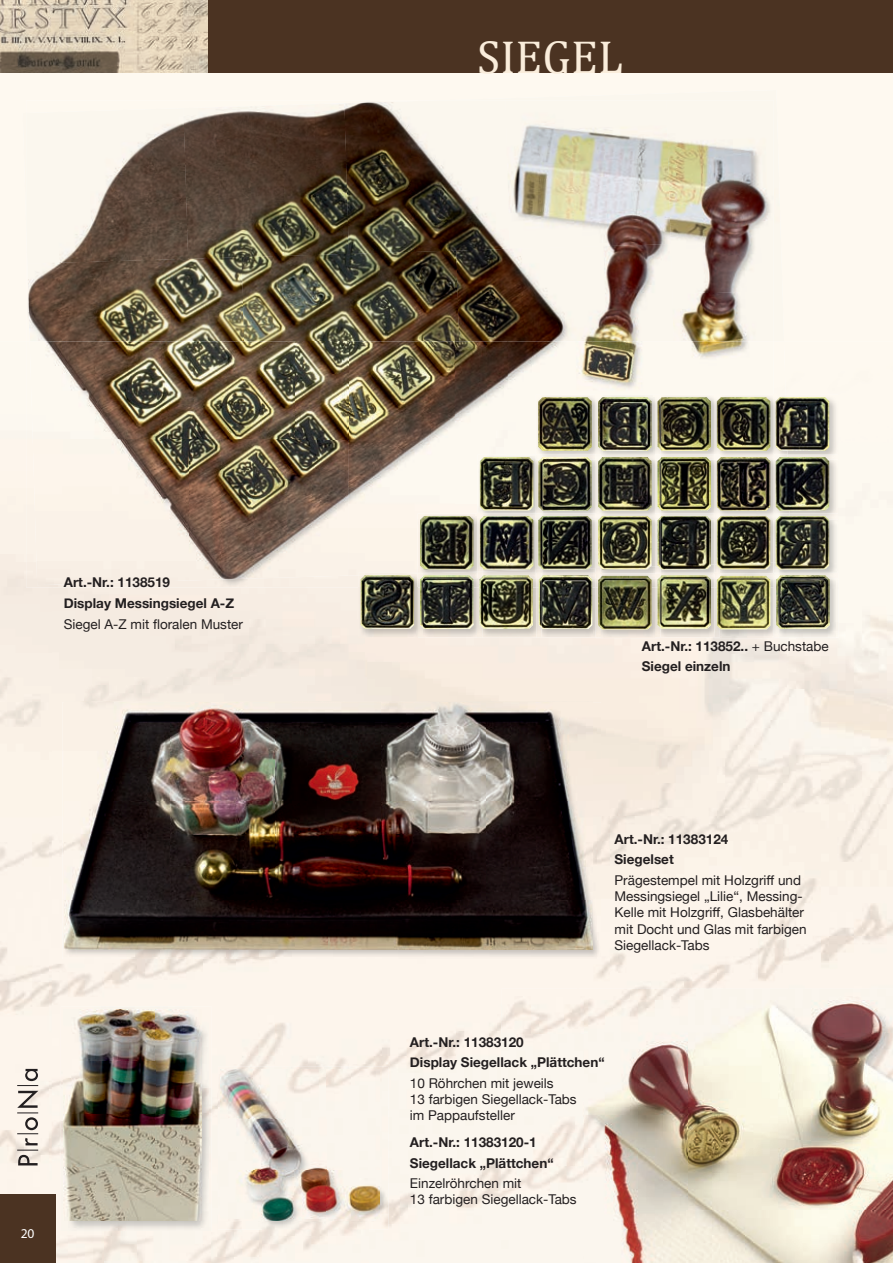
<style>
.page{position:relative;width:893px;height:1263px;background:#fff}
.page>*{position:absolute;margin:0;border:0;box-sizing:border-box;transform-origin:0 0}
.t1{font:46.5px "Cambria";letter-spacing:.005em;color:#faeddb}
.t2{font:13.5px/16.2px "Helvetica Neue";color:#231f20}
.t3{font:700 13.5px/20.7px "Helvetica Neue";color:#231f20}
.t4{font:13.5px "Myriad Pro";color:#fff}
.s1{font-weight:400}
</style>
<div class="page">
<div style="left:0;top:72px;width:893px;height:269px;background:#fef9f0"></div>
<img style="left:0;top:341px;width:52px;height:854px">
<img style="left:52px;top:750px;width:52px;height:513px">
<img style="left:210px;top:1109px;width:52px;height:154px">
<img style="left:584px;top:1000px;width:309px;height:263px">
<div style="left:207px;top:0;width:686px;height:72px;background:#4b3322"></div>
<img style="left:0;top:0;width:207px;height:72px">
<div style="left:0;top:1195px;width:55px;height:68px;background:#4b3322"></div>
<svg style="left:17px;top:1069px;width:21px;height:96px;background:#c5beb7"></svg>
<img style="left:26px;top:341px;width:332px;height:246px">
<div style="left:439px;top:90px;width:339px;height:50px;background:#fcf8f0"></div>
<div style="left:774px;top:140px;width:10px;height:201px;background:#fbf7ee"></div>
<img style="left:561px;top:341px;width:225px;height:54px">
<img style="left:23px;top:113px;width:3px;height:114px">
<img style="left:26px;top:108px;width:157px;height:156px">
<img style="left:183px;top:103px;width:161px;height:154px">
<img style="left:344px;top:100px;width:161px;height:150px">
<img style="left:505px;top:100px;width:161px;height:144px">
<img style="left:666px;top:100px;width:108px;height:191px">
<img style="left:27px;top:257px;width:214px;height:84px">
<img style="left:241px;top:250px;width:215px;height:91px">
<img style="left:456px;top:244px;width:218px;height:97px">
<img style="left:672px;top:291px;width:102px;height:50px">
<img style="left:33px;top:439px;width:156px;height:146px">
<img style="left:189px;top:439px;width:160px;height:141px">
<img style="left:348px;top:341px;width:107px;height:235px">
<img style="left:455px;top:341px;width:53px;height:172px">
<img style="left:508px;top:341px;width:53px;height:114px">
<img style="left:30px;top:341px;width:319px;height:98px">
<img style="left:536px;top:395px;width:178px;height:60px">
<img style="left:538px;top:397px;width:54px;height:54px">
<img style="left:542px;top:455px;width:54px;height:113px">
<img style="left:542px;top:457px;width:50px;height:54px">
<img style="left:542px;top:516px;width:50px;height:53px">
<img style="left:779px;top:578px;width:59px;height:60px">
<img style="left:779px;top:578px;width:51px;height:51px">
<img style="left:660px;top:587px;width:54px;height:51px">
<img style="left:660px;top:578px;width:51px;height:51px">
<img style="left:542px;top:587px;width:118px;height:51px">
<img style="left:542px;top:575px;width:50px;height:54px">
<img style="left:358px;top:587px;width:184px;height:51px">
<img style="left:423px;top:578px;width:50px;height:51px">
<img style="left:417px;top:513px;width:60px;height:60px">
<img style="left:441px;top:573px;width:31px;height:5px">
<img style="left:420px;top:516px;width:53px;height:53px">
<img style="left:714px;top:587px;width:60px;height:51px">
<img style="left:774px;top:587px;width:5px;height:51px">
<img style="left:717px;top:578px;width:53px;height:51px">
<img style="left:596px;top:587px;width:5px;height:51px">
<img style="left:598px;top:578px;width:54px;height:51px">
<img style="left:539px;top:587px;width:3px;height:41px">
<img style="left:477px;top:587px;width:5px;height:51px">
<img style="left:479px;top:578px;width:54px;height:51px">
<img style="left:358px;top:575px;width:62px;height:12px">
<img style="left:358px;top:573px;width:59px;height:2px">
<img style="left:417px;top:587px;width:6px;height:51px">
<img style="left:420px;top:578px;width:3px;height:50px">
<svg style="left:417px;top:573px;width:24px;height:5px"></svg>
<img style="left:361px;top:575px;width:53px;height:54px">
<img style="left:660px;top:397px;width:51px;height:54px">
<img style="left:660px;top:455px;width:54px;height:64px">
<img style="left:660px;top:457px;width:51px;height:54px">
<img style="left:660px;top:569px;width:50px;height:6px">
<img style="left:660px;top:575px;width:50px;height:3px">
<img style="left:658px;top:516px;width:53px;height:53px">
<img style="left:596px;top:395px;width:4px;height:60px">
<img style="left:655px;top:395px;width:5px;height:60px">
<img style="left:598px;top:397px;width:54px;height:54px">
<img style="left:596px;top:460px;width:64px;height:53px">
<svg style="left:596px;top:455px;width:4px;height:5px"></svg>
<svg style="left:655px;top:455px;width:5px;height:5px"></svg>
<img style="left:598px;top:457px;width:54px;height:54px">
<img style="left:601px;top:569px;width:49px;height:7px">
<svg style="left:591px;top:568px;width:10px;height:19px"></svg>
<img style="left:600px;top:576px;width:50px;height:2px">
<img style="left:655px;top:519px;width:3px;height:47px">
<svg style="left:650px;top:566px;width:10px;height:21px"></svg>
<svg style="left:596px;top:513px;width:4px;height:6px"></svg>
<svg style="left:655px;top:513px;width:5px;height:6px"></svg>
<img style="left:598px;top:516px;width:54px;height:53px">
<img style="left:477px;top:455px;width:59px;height:118px">
<svg style="left:536px;top:455px;width:6px;height:5px"></svg>
<img style="left:538px;top:457px;width:4px;height:54px">
<img style="left:480px;top:457px;width:53px;height:54px">
<img style="left:538px;top:519px;width:4px;height:50px">
<svg style="left:532px;top:570px;width:11px;height:17px"></svg>
<svg style="left:472px;top:571px;width:10px;height:16px"></svg>
<img style="left:480px;top:575px;width:52px;height:3px">
<svg style="left:536px;top:513px;width:6px;height:6px"></svg>
<svg style="left:477px;top:513px;width:5px;height:6px"></svg>
<img style="left:480px;top:516px;width:53px;height:53px">
<img style="left:720px;top:395px;width:53px;height:60px">
<img style="left:714px;top:395px;width:6px;height:60px">
<img style="left:717px;top:397px;width:53px;height:54px">
<img style="left:714px;top:460px;width:74px;height:53px">
<svg style="left:714px;top:455px;width:6px;height:5px"></svg>
<img style="left:717px;top:457px;width:53px;height:54px">
<img style="left:720px;top:513px;width:53px;height:63px">
<img style="left:720px;top:576px;width:49px;height:2px">
<img style="left:714px;top:519px;width:3px;height:45px">
<svg style="left:710px;top:564px;width:10px;height:23px"></svg>
<svg style="left:714px;top:513px;width:6px;height:6px"></svg>
<img style="left:717px;top:516px;width:53px;height:53px">
<img style="left:773px;top:395px;width:65px;height:60px">
<img style="left:776px;top:397px;width:53px;height:54px">
<img style="left:788px;top:460px;width:50px;height:53px">
<svg style="left:773px;top:455px;width:15px;height:5px"></svg>
<img style="left:776px;top:457px;width:53px;height:54px">
<img style="left:779px;top:513px;width:59px;height:65px">
<img style="left:773px;top:519px;width:3px;height:43px">
<img style="left:779px;top:575px;width:50px;height:3px">
<svg style="left:769px;top:562px;width:10px;height:25px"></svg>
<svg style="left:773px;top:513px;width:16px;height:6px"></svg>
<img style="left:776px;top:516px;width:53px;height:53px">
<img style="left:62px;top:702px;width:539px;height:257px">
<img style="left:65px;top:701px;width:527px;height:249px">
<img style="left:61px;top:1006px;width:151px;height:225px">
<img style="left:64px;top:1009px;width:137px;height:212px">
<img style="left:218px;top:1067px;width:170px;height:162px">
<img style="left:221px;top:1069px;width:159px;height:152px">
<h1 class="t1" style="left:477px;top:30px;width:148px">SIEGEL</h1>
<p class="t3" style="left:64px;top:573px;width:172px">Art.-Nr.: 1138519<br>Display Messingsiegel A-Z</p>
<p class="t2" style="left:64px;top:617px;width:181px">Siegel A-Z mit floralen Muster</p>
<p class="t4" style="left:21px;top:1225px;width:15px">20</p>
<p class="t3" style="left:642px;top:636px;width:188px">Art.-Nr.: 113852.. <span class="s1">+ Buchstabe<br></span>Siegel einzeln</p>
<p class="t3" style="left:614px;top:829px;width:115px">Art.-Nr.: 11383124<br>Siegelset</p>
<p class="t2" style="left:614px;top:873px;width:194px">Prägestempel mit Holzgriff und<br>Messingsiegel „Lilie“, Messing-<br>Kelle mit Holzgriff, Glasbehälter mit Docht und Glas mit farbigen<br>Siegellack-Tabs</p>
<p class="t3" style="left:410px;top:1032px;width:196px">Art.-Nr.: 11383120<br>Display Siegellack „Plättchen“</p>
<p class="t2" style="left:410px;top:1076px;width:168px">10 Röhrchen mit jeweils<br>13 farbigen Siegellack-Tabs im Pappaufsteller</p>
<p class="t3" style="left:410px;top:1132px;width:145px">Art.-Nr.: 11383120-1<br>Siegellack „Plättchen“</p>
<p class="t2" style="left:410px;top:1176px;width:168px">Einzelröhrchen mit<br>13 farbigen Siegellack-Tabs</p>
</div>
